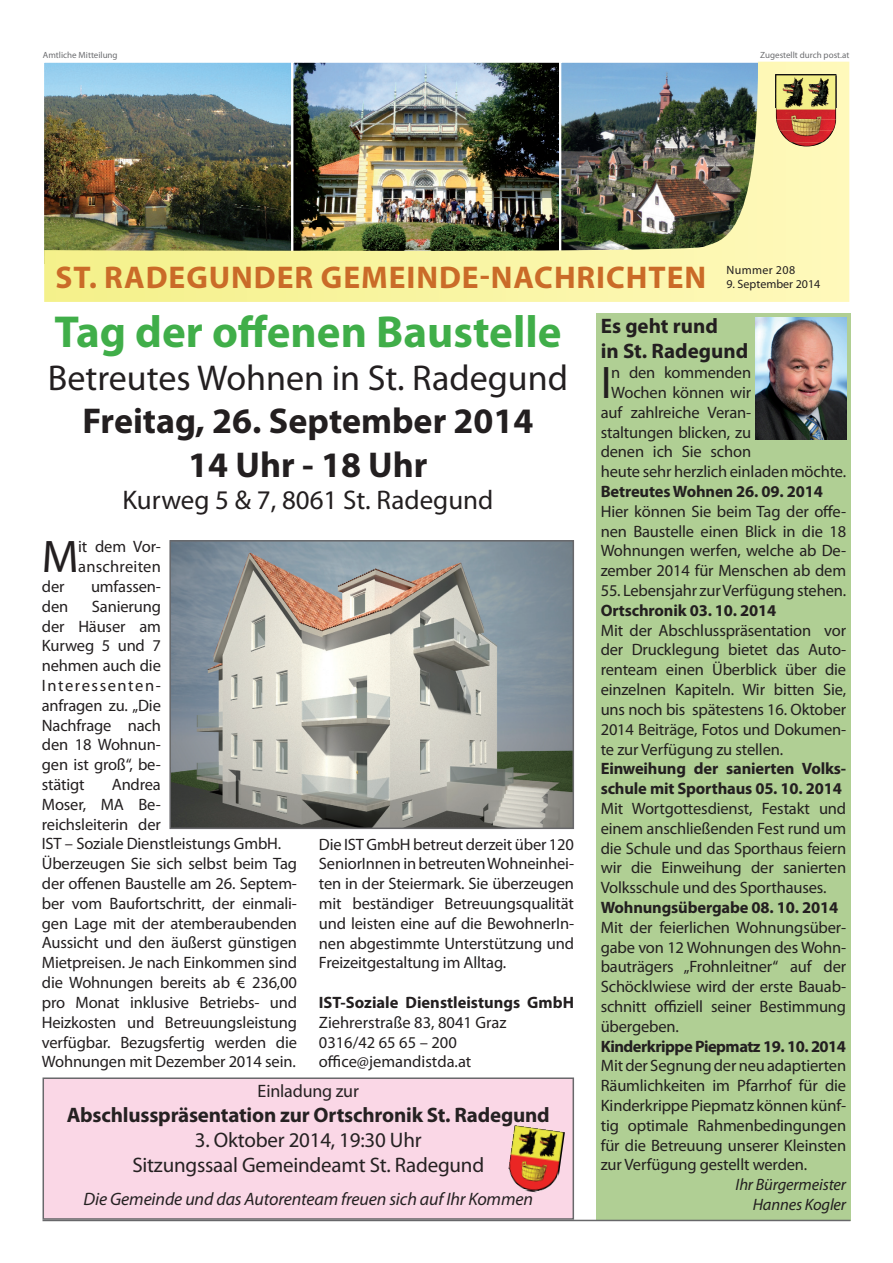
<style>
.page{position:relative;width:893px;height:1263px;background:#fff}
.page>*{position:absolute;margin:0;border:0;box-sizing:border-box;transform-origin:0 0}
.t1{font:45.9px "Myriad Pro";color:#231f20}
.t2{font:700 45px "Myriad Pro";color:#40ae49}
.t3{font:700 36px/43.2px "Myriad Pro";color:#231f20;text-align:center}
.t4{font:36px "Myriad Pro";color:#231f20}
.t5{font:700 31.5px "Myriad Pro";letter-spacing:.03em;color:#ca6b28}
.t6{font:27px "Myriad Pro";color:#231f20}
.t7{font:700 21px/25.2px "Myriad Pro";letter-spacing:-.01em;color:#231f20}
.t8{font:21px/25.2px "Myriad Pro";letter-spacing:-.01em;color:#231f20;text-align:center}
.t9{font:italic 18px "Myriad Pro";letter-spacing:-.01em;color:#231f20}
.t10{font:18px "Myriad Pro";letter-spacing:-.01em;color:#231f20}
.t11{font:16.5px/19.8px "Myriad Pro";letter-spacing:-.01em;color:#231f20;text-align:justify}
.t12{font:700 16.5px/19.8px "Myriad Pro";letter-spacing:-.01em;color:#231f20}
.t13{font:700 16.5px "Myriad Pro";letter-spacing:-.03em;color:#231f20}
.t14{font:italic 16.5px/19.8px "Myriad Pro";letter-spacing:-.01em;color:#231f20;text-align:right}
.t15{font:16.5px/19.8px "Myriad Pro";letter-spacing:.015em;color:#231f20}
.t16{font:12px "Myriad Pro";color:#231f20}
.t17{font:12px "Myriad Pro";letter-spacing:.03em;color:#231f20}
.t18{font:9px "Myriad Pro";color:#6c6d70}
</style>
<div class="page">
<img style="left:44px;top:62px;width:805px;height:240px">
<img style="left:776px;top:74px;width:60px;height:57px">
<img style="left:780px;top:131px;width:53px;height:11px">
<img style="left:790px;top:142px;width:33px;height:4px">
<img style="left:172px;top:543px;width:399px;height:283px">
<div style="left:169px;top:540px;width:405px;height:289px;border:2px solid #67676a"></div>
<div style="left:43px;top:1078px;width:530px;height:141px;background:#fad7e6"></div>
<div style="left:43px;top:1077px;width:531px;height:143px;border:2px solid #67676a"></div>
<div style="left:596px;top:313px;width:254px;height:908px;background:#b0cf94"></div>
<img style="left:755px;top:317px;width:91px;height:122px">
<hr style="left:43px;top:1220px;width:807px;height:1px;background:#67676a">
<img style="left:508px;top:1125px;width:57px;height:68px">
<p class="t18" style="left:43px;top:49px;width:76px">Amtliche Mitteilung</p>
<p class="t18" style="left:760px;top:49px;width:91px">Zugestellt durch post.at</p>
<h3 class="t5" style="left:56px;top:257px;width:652px">St. Radegunder Gemeinde-Nachrichten</h3>
<p class="t17" style="left:726px;top:262px;width:70px">Nummer 208</p>
<p class="t16" style="left:726px;top:277px;width:95px">9. September 2014</p>
<h2 class="t2" style="left:54px;top:302px;width:509px">Tag der offenen Baustelle</h2>
<h3 class="t4" style="left:48px;top:356px;width:522px">Betreutes Wohnen in St. Radegund</h3>
<h3 class="t3" style="left:82px;top:398px;width:453px">Freitag, 26. September 2014<br>14 Uhr - 18 Uhr</h3>
<h3 class="t6" style="left:122px;top:483px;width:372px">Kurweg 5 &amp; 7, 8061 St. Radegund</h3>
<h1 class="t1" style="left:42px;top:528px;width:38px">M</h1>
<p class="t15" style="left:78px;top:537px;width:84px">it dem Vor&shy;anschreiten</p>
<p class="t11" style="left:42px;top:576px;width:24px">der</p>
<p class="t11" style="left:91px;top:576px;width:71px">umfassen-</p>
<p class="t11" style="left:42px;top:596px;width:28px">den</p>
<p class="t11" style="left:42px;top:596px;width:121px;text-indent:50px">Sanierung der Häuser am Kurweg 5 und 7 nehmen auch die Interessenten&shy;anfragen zu. „Die Nachfrage nach den 18 Wohnun&shy;gen ist groß“, be&shy;stätigt</p>
<p class="t11" style="left:42px;top:774px;width:257px;text-align:left;text-indent:70px">Andrea<br>Moser, MA Be-<br>reichsleiterin der<br>IST – Soziale Dienstleistungs GmbH.<br>Überzeugen Sie sich selbst beim Tag der offenen Baustelle am 26. Septem&shy;ber vom Baufortschritt, der einmali&shy;gen Lage mit der atemberaubenden<br>Aussicht und den äußerst günstigen<br>Mietpreisen. Je nach Einkommen sind die Wohnungen bereits ab € 236,00 pro Monat inklusive Betriebs- und<br>Heizkosten und Betreuungsleistung verfügbar. Bezugsfertig werden die<br>Wohnungen mit Dezember 2014 sein.</p>
<p class="t11" style="left:319px;top:834px;width:257px">Die IST GmbH betreut derzeit über 120<br>SeniorInnen in betreuten Wohneinhei&shy;ten in der Steiermark. Sie überzeugen mit beständiger Betreuungsqualität und leisten eine auf die BewohnerIn&shy;nen abgestimmte Unterstützung und Freizeitgestaltung im Alltag.</p>
<p class="t12" style="left:319px;top:992px;width:254px">IST-Soziale Dienstleistungs GmbH</p>
<p class="t11" style="left:319px;top:1012px;width:189px;text-align:left">Ziehrerstraße 83, 8041 Graz<br>0316/42 65 65 – 200 office@jemandistda.at</p>
<p class="t10" style="left:258px;top:1079px;width:103px">Einladung zur</p>
<p class="t7" style="left:67px;top:1101px;width:484px">Abschlusspräsentation zur Ortschronik St. Radegund</p>
<p class="t8" style="left:132px;top:1127px;width:353px">3. Oktober 2014, 19:30 Uhr<br>Sitzungssaal Gemeindeamt St. Radegund</p>
<p class="t9" style="left:84px;top:1187px;width:451px">Die Gemeinde und das Autorenteam freuen sich auf Ihr Kommen</p>
<p class="t7" style="left:601px;top:313px;width:149px">Es geht rund<br>in St. Radegund</p>
<h1 class="t1" style="left:601px;top:354px;width:12px">I</h1>
<p class="t11" style="left:611px;top:363px;width:142px">n den kommenden</p>
<p class="t11" style="left:611px;top:382px;width:141px">Wochen können wir</p>
<p class="t11" style="left:601px;top:402px;width:152px">auf zahlreiche Veran-</p>
<p class="t11" style="left:601px;top:422px;width:152px">staltungen blicken, zu</p>
<p class="t11" style="left:601px;top:442px;width:152px">denen ich Sie schon</p>
<p class="t11" style="left:601px;top:462px;width:247px">heute sehr herzlich einladen möchte.</p>
<p class="t12" style="left:601px;top:481px;width:224px">Betreutes Wohnen 26. 09. 2014</p>
<p class="t11" style="left:601px;top:501px;width:247px">Hier können Sie beim Tag der offe&shy;nen Baustelle einen Blick in die 18<br>Wohnungen werfen, welche ab De&shy;zember 2014 für Menschen ab dem</p>
<p class="t11" style="left:601px;top:580px;width:247px">55. Lebensjahr zur Verfügung stehen.</p>
<p class="t12" style="left:601px;top:600px;width:177px">Ortschronik 03. 10. 2014</p>
<p class="t11" style="left:601px;top:620px;width:247px">Mit der Abschlusspräsentation vor der Drucklegung bietet das Auto&shy;renteam einen Überblick über die einzelnen Kapiteln. Wir bitten Sie, uns noch bis spätestens 16. Oktober 2014 Beiträge, Fotos und Dokumen&shy;te zur Verfügung zu stellen.</p>
<p class="t12" style="left:601px;top:758px;width:247px">Einweihung der sanierten Volks&shy;schule mit Sporthaus 05. 10. 2014</p>
<p class="t11" style="left:601px;top:798px;width:247px">Mit Wortgottesdienst, Festakt und einem anschließenden Fest rund um die Schule und das Sporthaus feiern wir die Einweihung der sanierten Volksschule und des Sporthauses.</p>
<p class="t12" style="left:601px;top:897px;width:239px">Wohnungsübergabe 08. 10. 2014</p>
<p class="t11" style="left:601px;top:917px;width:247px">Mit der feierlichen Wohnungsüber&shy;gabe von 12 Wohnungen des Wohn&shy;bauträgers „Frohnleitner“ auf der Schöcklwiese wird der erste Bauab&shy;schnitt offiziell seiner Bestimmung übergeben.</p>
<p class="t13" style="left:601px;top:1035px;width:247px">Kinderkrippe Piepmatz 19. 10. 2014</p>
<p class="t11" style="left:601px;top:1056px;width:247px">Mit der Segnung der neu adaptierten Räumlichkeiten im Pfarrhof für die Kinderkrippe Piepmatz können künf&shy;tig optimale Rahmenbedingungen für die Betreuung unserer Kleinsten zur Verfügung gestellt werden.</p>
<p class="t14" style="left:736px;top:1174px;width:112px">Ihr Bürgermeister<br>Hannes Kogler</p>
</div>
